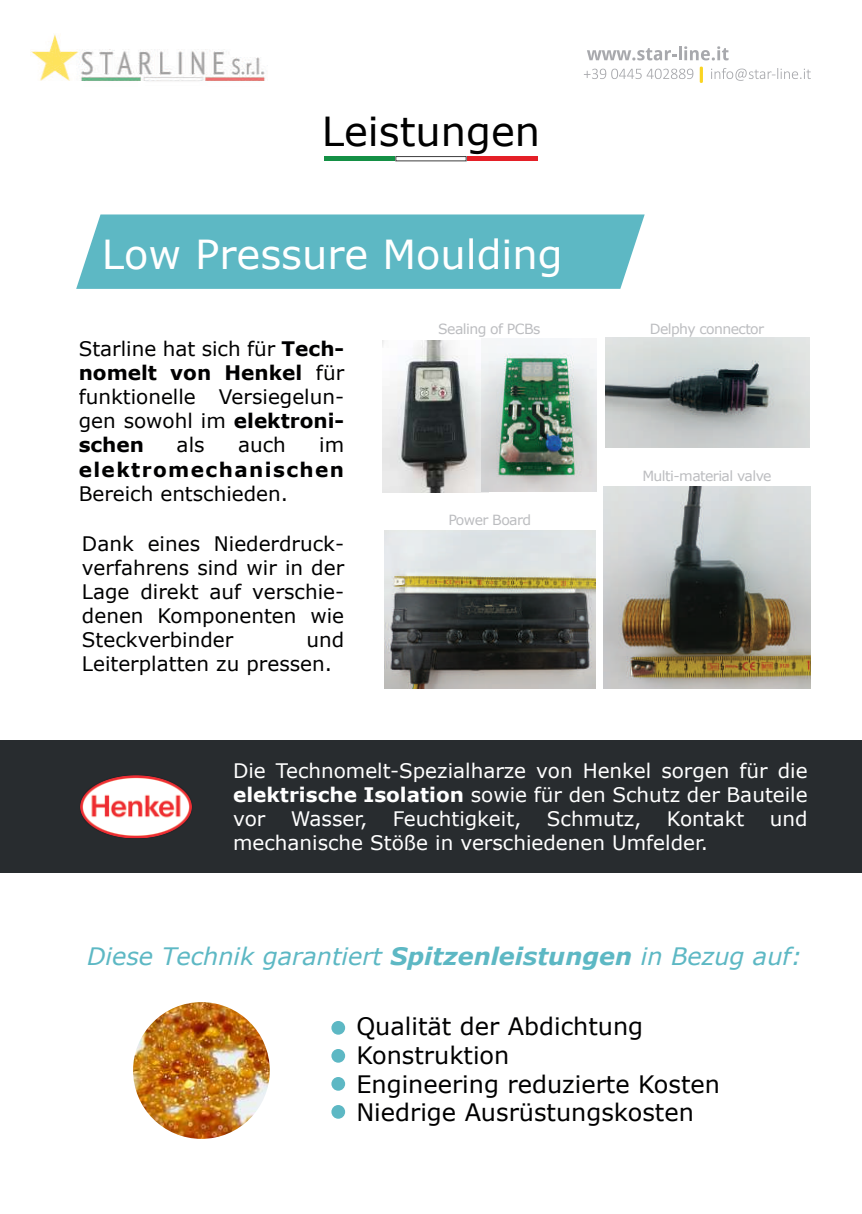
<style>
.page{position:relative;width:862px;height:1214px;background:#fff}
.page>*{position:absolute;margin:0;border:0;box-sizing:border-box;transform-origin:0 0}
.t1{font:40px "Verdana";color:#fff}
.t2{font:40px "Verdana";color:#000}
.t3{font:24px/28.8px "Verdana";color:#000001}
.t4{font:italic 24px "Verdana";color:#5db8c4}
.t5{font:20px/24px "Verdana";color:#000001;text-align:justify}
.t6{font:20px/24px "Verdana";color:#fff;text-align:justify}
.t7{font:700 20px "Verdana";letter-spacing:.07em;color:#000001}
.t8{font:14px "Verdana";letter-spacing:-.04em;color:#bcbdc0}
.s1{font-weight:700}
</style>
<div class="page">
<div style="left:0;top:740px;width:862px;height:132px;background:#282c2f"></div>
<div style="left:331px;top:1020px;width:14px;height:14px;background:#5db8c4;border-radius:50%"></div>
<div style="left:331px;top:1048px;width:14px;height:14px;background:#5db8c4;border-radius:50%"></div>
<div style="left:331px;top:1076px;width:14px;height:14px;background:#5db8c4;border-radius:50%"></div>
<div style="left:331px;top:1104px;width:14px;height:14px;background:#5db8c4;border-radius:50%"></div>
<img style="left:80px;top:775px;width:112px;height:63px">
<img style="left:133px;top:1002px;width:137px;height:136px;border-radius:68px">
<img style="left:30px;top:34px;width:236px;height:47px">
<img style="left:382px;top:340px;width:99px;height:152px">
<img style="left:481px;top:338px;width:115px;height:154px">
<img style="left:384px;top:530px;width:211px;height:158px">
<img style="left:605px;top:337px;width:204px;height:110px">
<img style="left:604px;top:486px;width:206px;height:202px">
<div style="left:324px;top:156px;width:70px;height:5px;background:#149045"></div>
<div style="left:395px;top:156px;width:71px;height:5px;border:1px solid #3e3e3f"></div>
<div style="left:467px;top:156px;width:71px;height:5px;background:#e41f27"></div>
<div style="left:76px;top:214px;width:568px;height:75px;background:#5db8c4"></div>
<svg style="left:584px;top:46px;width:227px;height:37px"></svg>
<h1 class="t2" style="left:322px;top:104px;width:220px">Leistungen</h1>
<h1 class="t1" style="left:102px;top:226px;width:462px">Low Pressure Moulding</h1>
<p class="t5" style="left:79px;top:337px;width:267px">Starline hat sich für <span class="s1">Tech&shy;nomelt von Henkel</span> für funktionelle Versiegelun&shy;gen sowohl im <span class="s1">elektroni&shy;schen</span></p>
<p class="t5" style="left:177px;top:433px;width:29px">als</p>
<p class="t5" style="left:238px;top:433px;width:49px">auch</p>
<p class="t5" style="left:319px;top:433px;width:26px">im</p>
<p class="t7" style="left:79px;top:455px;width:267px">elektromechanischen</p>
<p class="t5" style="left:79px;top:481px;width:211px">Bereich entschieden.</p>
<p class="t5" style="left:82px;top:531px;width:264px">Dank eines Niederdruck&shy;verfahrens sind wir in der Lage direkt auf verschie&shy;denen Komponenten wie Steckverbinder</p>
<p class="t5" style="left:82px;top:627px;width:264px;text-indent:224px">und<br>Leiterplatten zu pressen.</p>
<p class="t8" style="left:438px;top:319px;width:104px">Sealing of PCBs</p>
<p class="t8" style="left:448px;top:510px;width:84px">Power Board</p>
<p class="t8" style="left:650px;top:319px;width:116px">Delphy connector</p>
<p class="t8" style="left:642px;top:466px;width:131px">Multi-material valve</p>
<p class="t6" style="left:233px;top:758px;width:576px">Die Technomelt-Spezialharze von Henkel sorgen für die <span class="s1">elektrische Isolation</span> sowie für den Schutz der Bauteile vor</p>
<p class="t6" style="left:291px;top:806px;width:78px">Wasser,</p>
<p class="t6" style="left:393px;top:806px;width:130px">Feuchtigkeit,</p>
<p class="t6" style="left:547px;top:806px;width:96px">Schmutz,</p>
<p class="t6" style="left:667px;top:806px;width:79px">Kontakt</p>
<p class="t6" style="left:770px;top:806px;width:39px">und</p>
<p class="t6" style="left:233px;top:830px;width:476px">mechanische Stöße in verschiedenen Umfelder.</p>
<p class="t4" style="left:87px;top:939px;width:716px">Diese Technik garantiert <span class="s1">Spitzenleistungen</span> in Bezug auf:</p>
<p class="t3" style="left:356px;top:1011px;width:365px">Qualität der Abdichtung<br>Konstruktion<br>Engineering reduzierte Kosten<br>Niedrige Ausrüstungskosten</p>
</div>
